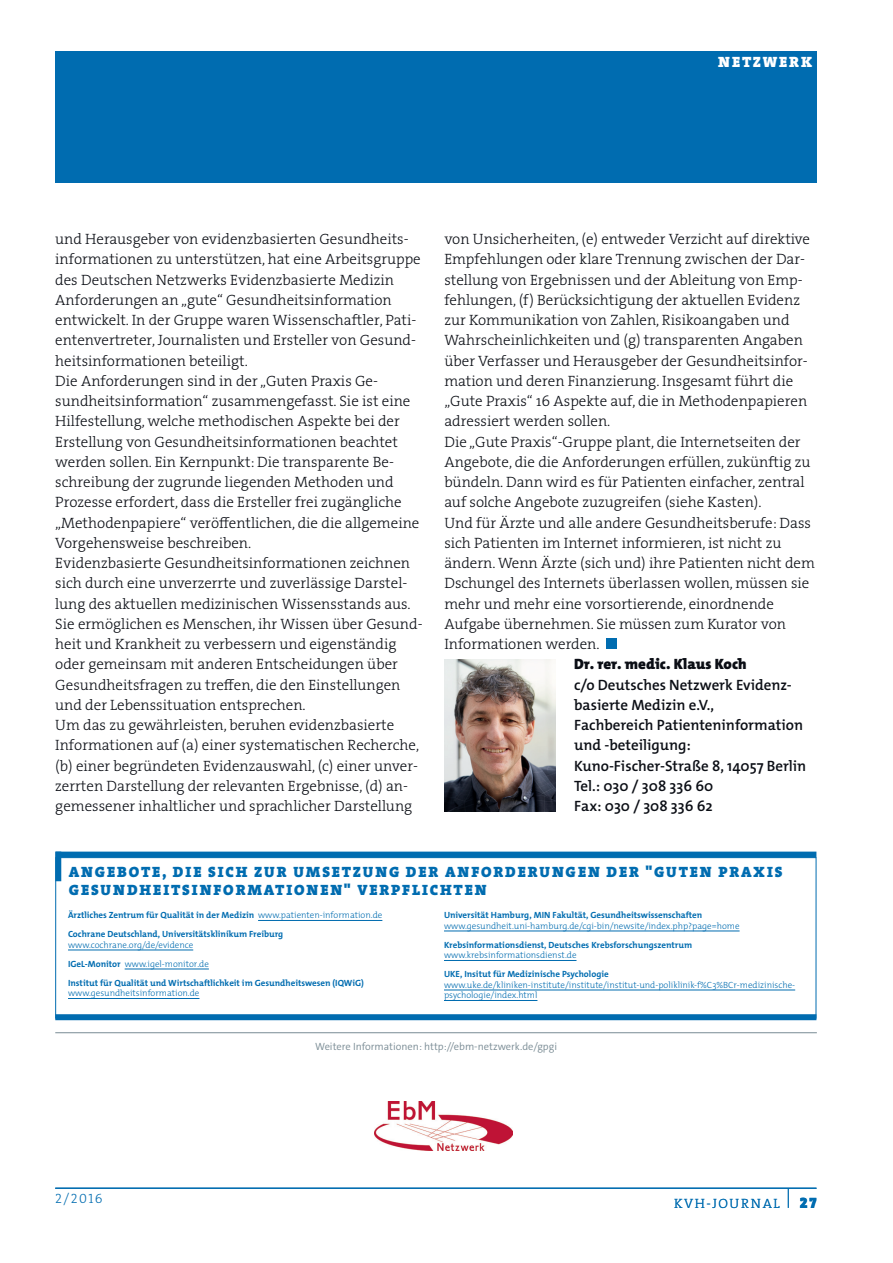
<style>
.page{position:relative;width:893px;height:1263px;background:#fff}
.page>*{position:absolute;margin:0;border:0;box-sizing:border-box;transform-origin:0 0}
.t1{font:15px/20.2px "The Serif HP3 Lig";color:#0b0e15}
.t2{font:600 15px/20.2px "The Mix Os F";color:#0b0e15}
.t3{font:15px/18px "The Serif HP9 Blk";letter-spacing:.125em;color:#006cb0}
.t4{font:900 15px "The Mix Os F";color:#0b0e15}
.t5{font:15px "The Serif HP9 Blk";letter-spacing:.125em;color:#fff}
.t6{font:13.5px "The Serif HP3 Lig";letter-spacing:.115em;color:#006cb0}
.t7{font:300 10.5px "The Sans C4 s";color:#798b94}
.t8{font:700 9px/19px "The Mix Os F";color:#006cb0}
.t9{font:300 9px/10.5px "The Mix Os F";color:#006cb0}
.s1{font-weight:300}
.s2{font-family:"The Serif HP9 Blk";font-size:15px}
</style>
<div class="page">
<hr style="left:55px;top:1188px;width:761px;height:1px;background:#006cb0">
<div style="left:55px;top:51px;width:761px;height:132px;background:#006cb0"></div>
<hr style="left:55px;top:1032px;width:762px;height:1px;background:#798b94">
<div style="left:606px;top:638px;width:11px;height:11px;background:#006cb0"></div>
<img style="left:444px;top:660px;width:111px;height:151px">
<div style="left:55px;top:1014px;width:761px;height:6px;background:#006cb0"></div>
<svg style="left:55px;top:857px;width:762px;height:162px"></svg>
<div style="left:56px;top:851px;width:760px;height:6px;background:#006cb0"></div>
<div style="left:55px;top:851px;width:6px;height:30px;background:#006cb0"></div>
<hr style="left:258px;top:920px;width:124px;height:1px;background:#006cb0">
<hr style="left:68px;top:950px;width:125px;height:1px;background:#006cb0">
<hr style="left:125px;top:969px;width:84px;height:1px;background:#006cb0">
<hr style="left:68px;top:998px;width:131px;height:1px;background:#006cb0">
<hr style="left:444px;top:931px;width:296px;height:1px;background:#006cb0">
<hr style="left:444px;top:960px;width:132px;height:1px;background:#006cb0">
<hr style="left:444px;top:990px;width:351px;height:1px;background:#006cb0">
<hr style="left:444px;top:1000px;width:93px;height:1px;background:#006cb0">
<img style="left:374px;top:1101px;width:139px;height:49px">
<p class="t5" style="left:718px;top:52px;width:95px">NETZWERK</p>
<p class="t5" style="left:745px;top:52px;width:55px">RUBRI</p>
<p class="t1" style="left:55px;top:229px;width:369px">und Herausgeber von evidenzbasierten Gesundheits&shy;informationen zu unterstützen, hat eine Arbeitsgruppe des Deutschen Netzwerks Evidenzbasierte Medizin Anforderungen an „gute“ Gesundheitsinformation entwickelt. In der Gruppe waren Wissenschaftler, Pati&shy;entenvertreter, Journalisten und Ersteller von Gesund&shy;heitsinformationen beteiligt.<br>Die Anforderungen sind in der „Guten Praxis Ge&shy;sundheitsinformation“ zusammengefasst. Sie ist eine Hilfestellung, welche methodischen Aspekte bei der Erstellung von Gesundheitsinformationen beachtet werden sollen. Ein Kernpunkt: Die transparente Be&shy;schreibung der zugrunde liegenden Methoden und Prozesse erfordert, dass die Ersteller frei zugängliche „Methodenpapiere“ veröffentlichen, die die allgemeine Vorgehensweise beschreiben.<br>Evidenzbasierte Gesundheitsinformationen zeichnen sich durch eine unverzerrte und zuverlässige Darstel&shy;lung des aktuellen medizinischen Wissensstands aus.<br>Sie ermöglichen es Menschen, ihr Wissen über Gesund&shy;heit und Krankheit zu verbessern und eigenständig oder gemeinsam mit anderen Entscheidungen über Gesundheitsfragen zu treffen, die den Einstellungen und der Lebenssituation entsprechen.<br>Um das zu gewährleisten, beruhen evidenzbasierte Informationen auf (a) einer systematischen Recherche, (b) einer begründeten Evidenzauswahl, (c) einer unver&shy;zerrten Darstellung der relevanten Ergebnisse, (d) an&shy;gemessener inhaltlicher und sprachlicher Darstellung</p>
<p class="t1" style="left:444px;top:229px;width:372px">von Unsicherheiten, (e) entweder Verzicht auf direktive Empfehlungen oder klare Trennung zwischen der Dar&shy;stellung von Ergebnissen und der Ableitung von Emp&shy;fehlungen, (f) Berücksichtigung der aktuellen Evidenz zur Kommunikation von Zahlen, Risikoangaben und Wahrscheinlichkeiten und (g) transparenten Angaben über Verfasser und Herausgeber der Gesundheitsinfor&shy;mation und deren Finanzierung. Insgesamt führt die „Gute Praxis“ 16 Aspekte auf, die in Methodenpapieren adressiert werden sollen.<br>Die „Gute Praxis“-Gruppe plant, die Internetseiten der Angebote, die die Anforderungen erfüllen, zukünftig zu bündeln. Dann wird es für Patienten einfacher, zentral auf solche Angebote zuzugreifen (siehe Kasten).<br>Und für Ärzte und alle andere Gesundheitsberufe: Dass sich Patienten im Internet informieren, ist nicht zu ändern. Wenn Ärzte (sich und) ihre Patienten nicht dem Dschungel des Internets überlassen wollen, müssen sie mehr und mehr eine vorsortierende, einordnende Aufgabe übernehmen. Sie müssen zum Kurator von Informationen werden.</p>
<p class="t4" style="left:574px;top:655px;width:174px">Dr. rer. medic. Klaus Koch</p>
<p class="t2" style="left:574px;top:674px;width:234px">c/o Deutsches Netzwerk Evidenz&shy;basierte Medizin e.V.,<br>Fachbereich Patienteninformation und -beteiligung:<br>Kuno-Fischer-Straße 8, 14057 Berlin<br>Tel.: 030 / 308 336 60<br>Fax: 030 / 308 336 62</p>
<p class="t3" style="left:69px;top:862px;width:715px">ANGEBOTE, DIE SICH ZUR UMSETZUNG DER ANFORDERUNGEN DER "GUTEN PRAXIS<br>GESUNDHEITSINFORMATIONEN" VERPFLICHTEN</p>
<p class="t8" style="left:68px;top:906px;width:316px">Ärztliches Zentrum für Qualität in der Medizin <span class="s1">www.patienten-information.de<br></span>Cochrane Deutschland, Universitätsklinikum Freiburg</p>
<p class="t8" style="left:68px;top:935px;width:297px"><span class="s1">www.cochrane.org/de/evidence<br></span>IGeL-Monitor <span class="s1">www.igel-monitor.de<br></span>Institut für Qualität und Wirtschaftlichkeit im Gesundheitswesen (IQWiG)</p>
<p class="t9" style="left:68px;top:988px;width:133px">www.gesundheitsinformation.de</p>
<p class="t8" style="left:444px;top:906px;width:260px">Universität Hamburg, MIN Fakultät, Gesundheitswissenschaften</p>
<p class="t9" style="left:444px;top:921px;width:297px">www.gesundheit.uni-hamburg.de/cgi-bin/newsite/index.php?page=home</p>
<p class="t8" style="left:444px;top:935px;width:250px">Krebsinformationsdienst, Deutsches Krebsforschungszentrum</p>
<p class="t9" style="left:444px;top:950px;width:134px">www.krebsinformationsdienst.de</p>
<p class="t8" style="left:444px;top:965px;width:166px">UKE, Insitut für Medizinische Psychologie</p>
<p class="t9" style="left:444px;top:980px;width:352px">www.uke.de/kliniken-institute/institute/institut-und-poliklinik-f%C3%BCr-medizinische&shy;psychologie/index.html</p>
<p class="t7" style="left:315px;top:1040px;width:244px">Weitere Informationen: http://ebm-netzwerk.de/gpgi</p>
<p class="t6" style="left:55px;top:1190px;width:49px">2/2016</p>
<p class="t6" style="left:674px;top:1194px;width:144px">KVH-Journal <sup>|</sup> <span class="s2">27</span></p>
</div>
